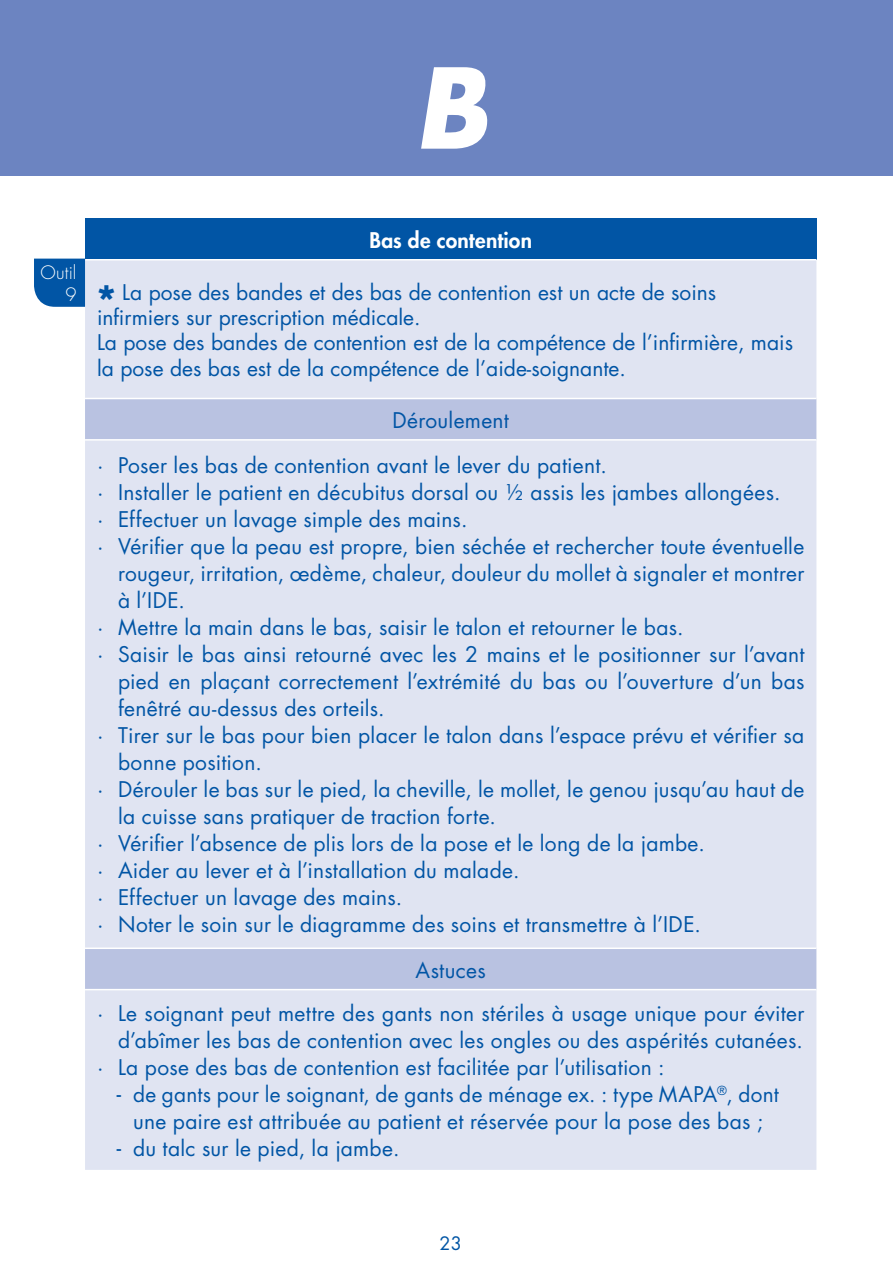
<style>
.page{position:relative;width:893px;height:1276px;background:#fff}
.page>*{position:absolute;margin:0;border:0;box-sizing:border-box;transform-origin:0 0}
.t1{font:italic 700 108px "Futura Std";color:#fff}
.t2{font:21px/25.2px "Futura Std";letter-spacing:.015em;color:#0155a5}
.t3{font:800 21px "Futura Std";letter-spacing:.01em;color:#fff}
.t4{font:300 18px/21.6px "Futura Std";letter-spacing:.01em;color:#fff;text-align:right}
.t5{font:18px "Futura Std";color:#0155a5}
.s1{font-family:"Trebuchet MS"}
</style>
<div class="page">
<div style="left:0;top:0;width:893px;height:176px;background:#6c84c1"></div>
<div style="left:85px;top:218px;width:731px;height:42px;background:#0155a5"></div>
<div style="left:85px;top:260px;width:731px;height:910px;background:#e0e4f2"></div>
<svg style="left:85px;top:399px;width:731px;height:590px;background:#dadfef"></svg>
<hr style="left:85px;top:259px;width:731px;height:1px;background:#fff">
<hr style="left:85px;top:398px;width:731px;height:1px;background:#fff">
<hr style="left:85px;top:439px;width:731px;height:1px;background:#fff">
<hr style="left:85px;top:947px;width:731px;height:2px;background:#fff">
<hr style="left:85px;top:989px;width:731px;height:1px;background:#fff">
<div style="left:34px;top:259px;width:51px;height:48px;background:#0155a5"></div>
<svg style="left:99px;top:284px;width:15px;height:16px"></svg>
<h1 class="t1" style="left:414px;top:36px;width:75px">B</h1>
<p class="t4" style="left:40px;top:262px;width:38px">Outil<br>9</p>
<p class="t3" style="left:369px;top:227px;width:164px">Bas de contention</p>
<p class="t2" style="left:97px;top:280px;width:697px;text-indent:25px">La pose des bandes et des bas de contention est un acte de soins infirmiers sur prescription médicale.<br>La pose des bandes de contention est de la compétence de l’infirmière, mais la pose des bas est de la compétence de l’aide-soignante.</p>
<p class="t2" style="left:97px;top:398px;width:511px;line-height:45.3px;text-indent:296px">Déroulement<br>· Poser les bas de contention avant le lever du patient.</p>
<p class="t2" style="left:97px;top:480px;width:685px">· Installer le patient en décubitus dorsal ou ½ assis les jambes allongées.</p>
<p class="t2" style="left:97px;top:507px;width:372px">· Effectuer un lavage simple des mains.</p>
<p class="t2" style="left:97px;top:534px;width:709px">· Vérifier que la peau est propre, bien séchée et rechercher toute éventuelle</p>
<p class="t2" style="left:118px;top:561px;width:688px">rougeur, irritation, œdème, chaleur, douleur du mollet à signaler et montrer</p>
<p class="t2" style="left:118px;top:588px;width:68px">à l’IDE.</p>
<p class="t2" style="left:97px;top:615px;width:588px">· Mettre la main dans le bas, saisir le talon et retourner le bas.</p>
<p class="t2" style="left:97px;top:642px;width:709px">· Saisir le bas ainsi retourné avec les 2 mains et le positionner sur l’avant</p>
<p class="t2" style="left:118px;top:669px;width:688px">pied en plaçant correctement l’extrémité du bas ou l’ouverture d’un bas</p>
<p class="t2" style="left:118px;top:696px;width:268px">fenêtré au-dessus des orteils.</p>
<p class="t2" style="left:97px;top:723px;width:709px">· Tirer sur le bas pour bien placer le talon dans l’espace prévu et vérifier sa</p>
<p class="t2" style="left:118px;top:750px;width:145px">bonne position.</p>
<p class="t2" style="left:97px;top:777px;width:709px">· Dérouler le bas sur le pied, la cheville, le mollet, le genou jusqu’au haut de</p>
<p class="t2" style="left:118px;top:804px;width:379px">la cuisse sans pratiquer de traction forte.</p>
<p class="t2" style="left:97px;top:831px;width:609px">· Vérifier l’absence de plis lors de la pose et le long de la jambe.</p>
<p class="t2" style="left:97px;top:858px;width:424px">· Aider au lever et à l’installation du malade.</p>
<p class="t2" style="left:97px;top:885px;width:307px">· Effectuer un lavage des mains.</p>
<p class="t2" style="left:97px;top:912px;width:605px">· Noter le soin sur le diagramme des soins et transmettre à l’IDE.</p>
<p class="t2" style="left:97px;top:948px;width:709px;line-height:43.2px;text-align:center">Astuces<br>· Le soignant peut mettre des gants non stériles à usage unique pour éviter</p>
<p class="t2" style="left:97px;top:1027px;width:707px;line-height:27px;text-indent:21px">d’abîmer les bas de contention avec les ongles ou des aspérités cutanées. · La pose des bas de contention est facilitée par l’utilisation :</p>
<p class="t2" style="left:115px;top:1081px;width:665px;line-height:27px;text-align:center"><span class="s1">-</span> de gants pour le soignant, de gants de ménage ex. : type MAPA<sup>®</sup>, dont une paire est attribuée au patient et réservée pour la pose des bas ;</p>
<p class="t2" style="left:115px;top:1135px;width:286px"><span class="s1">-</span> du talc sur le pied, la jambe.</p>
<p class="t5" style="left:440px;top:1232px;width:24px">23</p>
</div>
